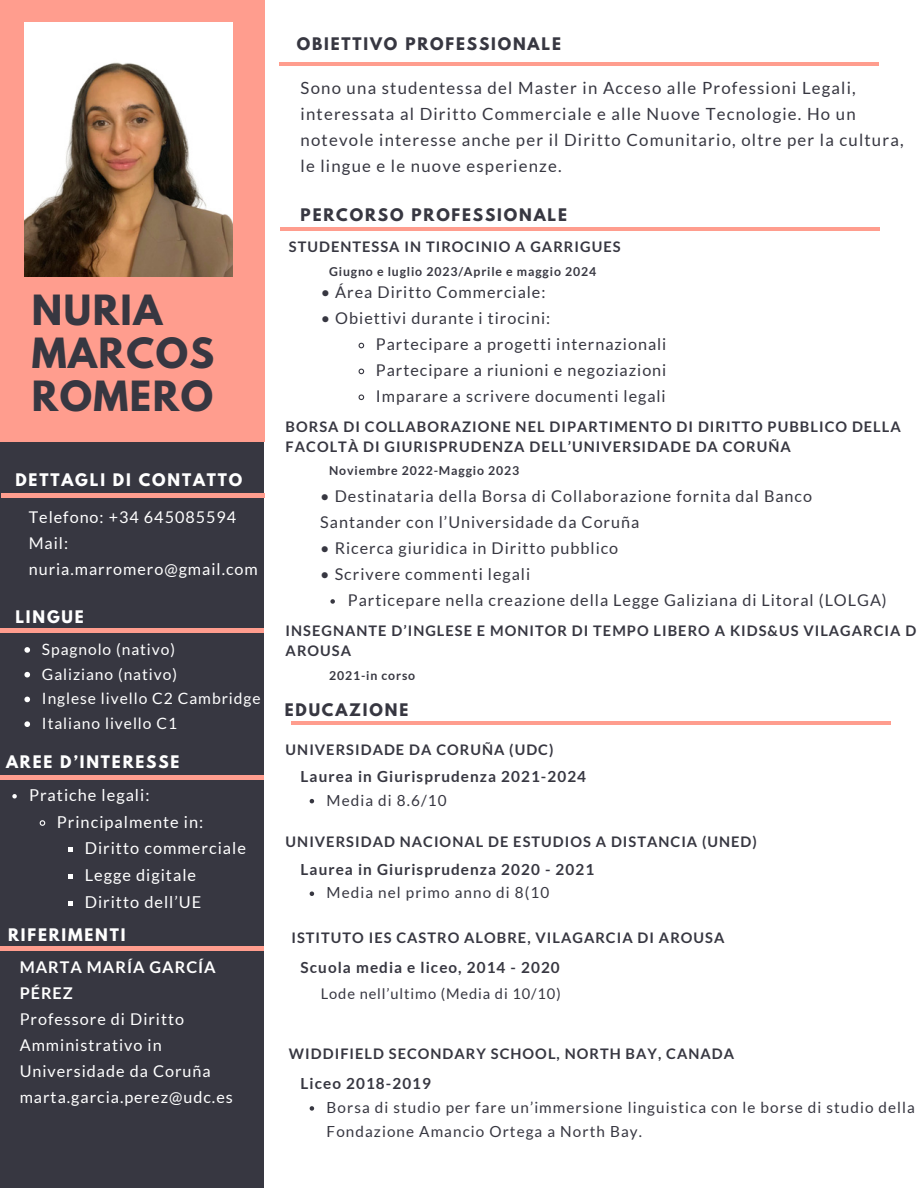
<style>
.page{position:relative;width:918px;height:1188px;background:#fff}
.page>*{position:absolute;margin:0;border:0;box-sizing:border-box;transform-origin:0 0}
.t1{font:700 36.9px/42.8px "League Spartan";letter-spacing:.04em;color:#373741}
.t2{font:16.8px/25.8px "Lato";letter-spacing:.07em;color:#373741}
.t3{font:16.35px "Lato";letter-spacing:.06em;color:#fff}
.t4{font:16.2px/25.8px "Lato";letter-spacing:.06em;color:#373741}
.t5{font:16.2px/25.8px "Lato";letter-spacing:.06em;color:#fff}
.t6{font:15.6px "Lato";letter-spacing:.06em;color:#fff}
.t7{font:15.3px/23.7px "Lato";letter-spacing:.07em;color:#373741}
.t8{font:700 15.3px "Lato";letter-spacing:.07em;color:#373741}
.t9{font:700 15.3px "League Spartan";letter-spacing:.12em;color:#373741}
.t10{font:700 15.3px "League Spartan";letter-spacing:.12em;color:#fff}
.t11{font:14.7px "Lato";letter-spacing:.06em;color:#373741}
.t12{font:700 14.55px/20.2px "Lato";letter-spacing:.07em;color:#373741}
.t13{font:700 12.3px "Lato";letter-spacing:.07em;color:#373741}
.s1{font-weight:700}
</style>
<div class="page">
<div style="left:0;top:383px;width:264px;height:805px;background:#373741"></div>
<div style="left:0;top:0;width:265px;height:442px;background:#ff9d8e"></div>
<hr style="left:279px;top:62px;width:599px;height:4px;background:#ff9d8e">
<hr style="left:0;top:629px;width:263px;height:4px;background:#ff9d8e">
<hr style="left:281px;top:227px;width:599px;height:4px;background:#ff9d8e">
<hr style="left:291px;top:722px;width:600px;height:3px;background:#ff9d8e">
<hr style="left:0;top:775px;width:263px;height:4px;background:#ff9d8e">
<div style="left:1px;top:946px;width:263px;height:5px;background:#ff9d8e"></div>
<hr style="left:1px;top:493px;width:263px;height:4px;background:#ff9d8e">
<img style="left:24px;top:23px;width:208px;height:254px">
<svg style="left:310px;top:799px;width:4px;height:4px"></svg>
<svg style="left:310px;top:891px;width:4px;height:5px"></svg>
<svg style="left:310px;top:1106px;width:4px;height:5px"></svg>
<svg style="left:358px;top:342px;width:7px;height:7px"></svg>
<svg style="left:358px;top:368px;width:7px;height:7px"></svg>
<svg style="left:358px;top:394px;width:7px;height:7px"></svg>
<svg style="left:24px;top:647px;width:6px;height:6px"></svg>
<svg style="left:24px;top:672px;width:6px;height:5px"></svg>
<svg style="left:24px;top:697px;width:6px;height:5px"></svg>
<svg style="left:24px;top:721px;width:6px;height:6px"></svg>
<svg style="left:12px;top:794px;width:5px;height:5px"></svg>
<svg style="left:39px;top:820px;width:7px;height:6px"></svg>
<svg style="left:68px;top:848px;width:5px;height:4px"></svg>
<svg style="left:68px;top:874px;width:5px;height:5px"></svg>
<svg style="left:68px;top:901px;width:5px;height:5px"></svg>
<svg style="left:330px;top:599px;width:5px;height:5px"></svg>
<p class="t1" style="left:32px;top:294px;width:184px">NURIA<br>MARCOS<br>ROMERO</p>
<p class="t10" style="left:15px;top:472px;width:228px">DETTAGLI DI CONTATTO</p>
<p class="t5" style="left:29px;top:504px;width:231px">Telefono: +34 645085594<br>Mail: nuria.marromero@gmail.com</p>
<h4 class="t10" style="left:15px;top:609px;width:70px">LINGUE</h4>
<h2 class="t6" style="left:42px;top:640px;width:135px">Spagnolo (nativo)</h2>
<p class="t6" style="left:42px;top:664px;width:137px">Galiziano (nativo)</p>
<h2 class="t6" style="left:42px;top:689px;width:220px">Inglese livello C2 Cambridge</h2>
<h5 class="t6" style="left:42px;top:714px;width:137px">Italiano livello C1</h5>
<h2 class="t10" style="left:6px;top:755px;width:175px">AREE D’INTERESSE</h2>
<h2 class="t3" style="left:29px;top:785px;width:122px">Pratiche legali:</h2>
<h3 class="t3" style="left:57px;top:811px;width:148px">Principalmente in:</h3>
<p class="t3" style="left:85px;top:838px;width:163px">Diritto commerciale</p>
<h5 class="t3" style="left:85px;top:865px;width:113px">Legge digitale</h5>
<h3 class="t3" style="left:85px;top:892px;width:118px">Diritto dell’UE</h3>
<h6 class="t10" style="left:8px;top:927px;width:119px">RIFERIMENTI</h6>
<h5 class="t5" style="left:20px;top:954px;width:215px"><span class="s1">MARTA MARÍA GARCÍA<br>PÉREZ<br></span>Professore di Diritto<br>Amministrativo in<br>Universidade da Coruña marta.garcia.perez@udc.es</h5>
<h2 class="t9" style="left:297px;top:36px;width:266px">OBIETTIVO PROFESSIONALE</h2>
<p class="t2" style="left:301px;top:75px;width:604px">Sono una studentessa del Master in Acceso alle Professioni Legali, interessata al Diritto Commerciale e alle Nuove Tecnologie. Ho un notevole interesse anche per il Diritto Comunitario, oltre per la cultura, le lingue e le nuove esperienze.</p>
<p class="t9" style="left:301px;top:207px;width:268px">PERCORSO PROFESSIONALE</p>
<p class="t12" style="left:289px;top:237px;width:333px">STUDENTESSA IN TIROCINIO A GARRIGUES</p>
<h4 class="t13" style="left:329px;top:264px;width:269px">Giugno e luglio 2023/Aprile e maggio 2024</h4>
<h5 class="t4" style="left:321px;top:279px;width:226px">• Área Diritto Commerciale:</h5>
<h5 class="t4" style="left:321px;top:305px;width:231px">• Obiettivi durante i tirocini:</h5>
<p class="t4" style="left:376px;top:331px;width:292px">Partecipare a progetti internazionali</p>
<h2 class="t4" style="left:376px;top:357px;width:292px">Partecipare a riunioni e negoziazioni</h2>
<h4 class="t4" style="left:376px;top:383px;width:291px">Imparare a scrivere documenti legali</h4>
<p class="t12" style="left:286px;top:416px;width:617px">BORSA DI COLLABORAZIONE NEL DIPARTIMENTO DI DIRITTO PUBBLICO DELLA<br>FACOLTÀ DI GIURISPRUDENZA DELL’UNIVERSIDADE DA CORUÑA</p>
<p class="t13" style="left:329px;top:462px;width:192px">Noviembre 2022-Maggio 2023</p>
<h2 class="t4" style="left:320px;top:483px;width:493px">• Destinataria della Borsa di Collaborazione fornita dal Banco<br>Santander con l’Universidade da Coruña</h2>
<h2 class="t4" style="left:320px;top:535px;width:300px">• Ricerca giuridica in Diritto pubblico</h2>
<h2 class="t4" style="left:320px;top:561px;width:211px">• Scrivere commenti legali</h2>
<h5 class="t4" style="left:348px;top:587px;width:541px">Particepare nella creazione della Legge Galiziana di Litoral (LOLGA)</h5>
<p class="t12" style="left:286px;top:620px;width:632px">INSEGNANTE D’INGLESE E MONITOR DI TEMPO LIBERO A KIDS&amp;US VILAGARCIA D<br>AROUSA</p>
<h3 class="t13" style="left:329px;top:667px;width:88px">2021-in corso</h3>
<p class="t9" style="left:285px;top:703px;width:125px">EDUCAZIONE</p>
<p class="t12" style="left:286px;top:739px;width:269px">UNIVERSIDADE DA CORUÑA (UDC)</p>
<p class="t8" style="left:301px;top:767px;width:287px">Laurea in Giurisprudenza 2021-2024</p>
<p class="t7" style="left:327px;top:788px;width:121px">Media di 8.6/10</p>
<h5 class="t12" style="left:286px;top:832px;width:473px">UNIVERSIDAD NACIONAL DE ESTUDIOS A DISTANCIA (UNED)</h5>
<p class="t8" style="left:301px;top:860px;width:295px">Laurea in Giurisprudenza 2020 - 2021</p>
<p class="t7" style="left:327px;top:880px;width:224px">Media nel primo anno di 8(10</p>
<p class="t12" style="left:291px;top:928px;width:435px">ISTITUTO IES CASTRO ALOBRE, VILAGARCIA DI AROUSA</p>
<h4 class="t8" style="left:301px;top:958px;width:261px">Scuola media e liceo, 2014 - 2020</h4>
<h1 class="t11" style="left:321px;top:985px;width:241px">Lode nell’ultimo (Media di 10/10)</h1>
<h3 class="t12" style="left:289px;top:1043px;width:447px">WIDDIFIELD SECONDARY SCHOOL, NORTH BAY, CANADA</h3>
<p class="t8" style="left:301px;top:1074px;width:132px">Liceo 2018-2019</p>
<p class="t7" style="left:327px;top:1095px;width:590px">Borsa di studio per fare un’immersione linguistica con le borse di studio della<br>Fondazione Amancio Ortega a North Bay.</p>
</div>
